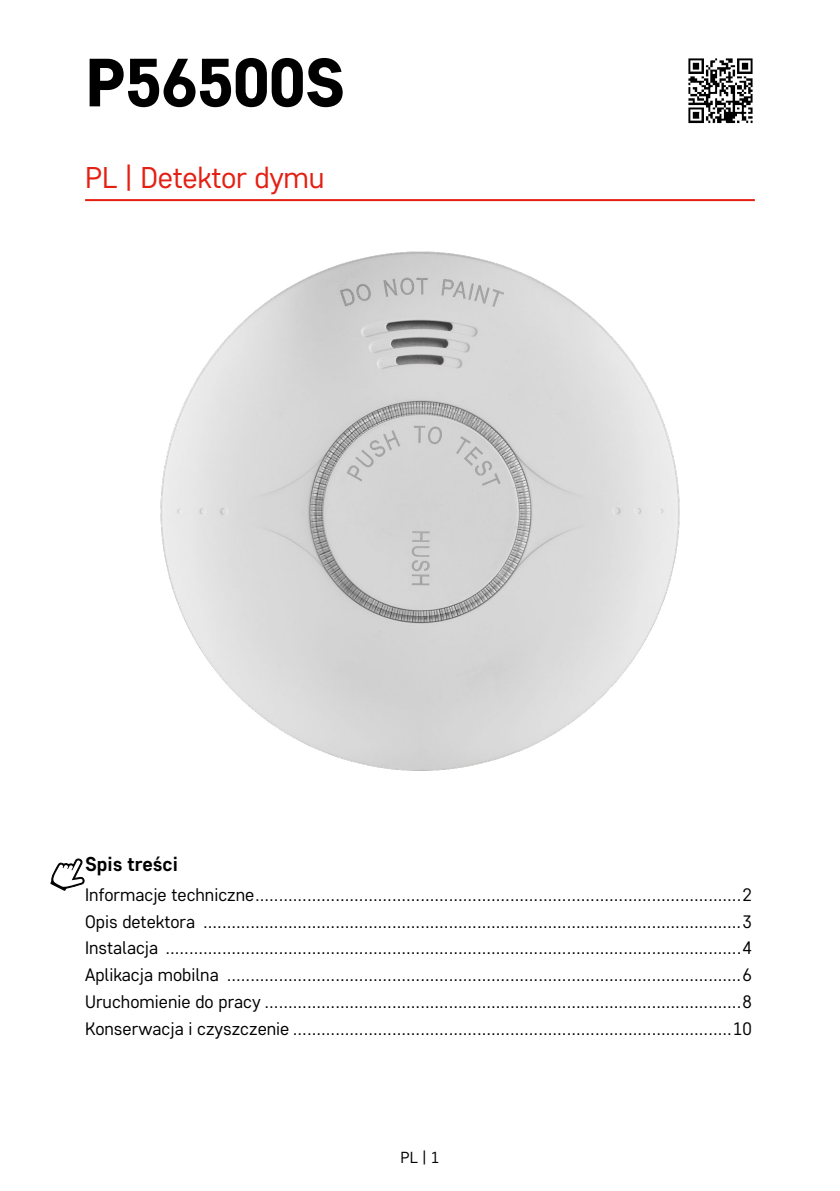
<style>
.page{position:relative;width:840px;height:1191px;background:#fff}
.page>*{position:absolute;margin:0;border:0;box-sizing:border-box;transform-origin:0 0}
.t1{font:800 68px "Core Sans D65";letter-spacing:-.02em;color:#000}
.t2{font:30px "Core Sans D35";letter-spacing:-.01em;color:#e41f13}
.t3{font:700 20px "Core Sans D55";color:#000}
.t4{font:18px/26.8px "Core Sans D35";color:#000;text-align:justify}
.t5{font:16px "Core Sans D35";color:#000}
</style>
<div class="page">
<hr style="left:85px;top:199px;width:669px;height:2px;background:#e41f13">
<img style="left:688px;top:58px;width:65px;height:66px">
<svg style="left:50px;top:858px;width:35px;height:33px"></svg>
<img style="left:160px;top:251px;width:520px;height:520px">
<h1 class="t1" style="left:85px;top:38px;width:261px">P56500S</h1>
<h2 class="t2" style="left:85px;top:158px;width:241px">PL | Detektor dymu</h2>
<p class="t3" style="left:85px;top:851px;width:94px">Spis treści</p>
<p class="t4" style="left:85px;top:880px;width:668px">Informacje techniczne.......................................................................................................2<br>Opis detektora ..................................................................................................................3<br>Instalacja ..........................................................................................................................4<br>Aplikacja mobilna .............................................................................................................6<br>Uruchomienie do pracy .....................................................................................................8<br>Konserwacja i czyszczenie .............................................................................................10</p>
<p class="t5" style="left:400px;top:1146px;width:40px">PL | 1</p>
</div>
